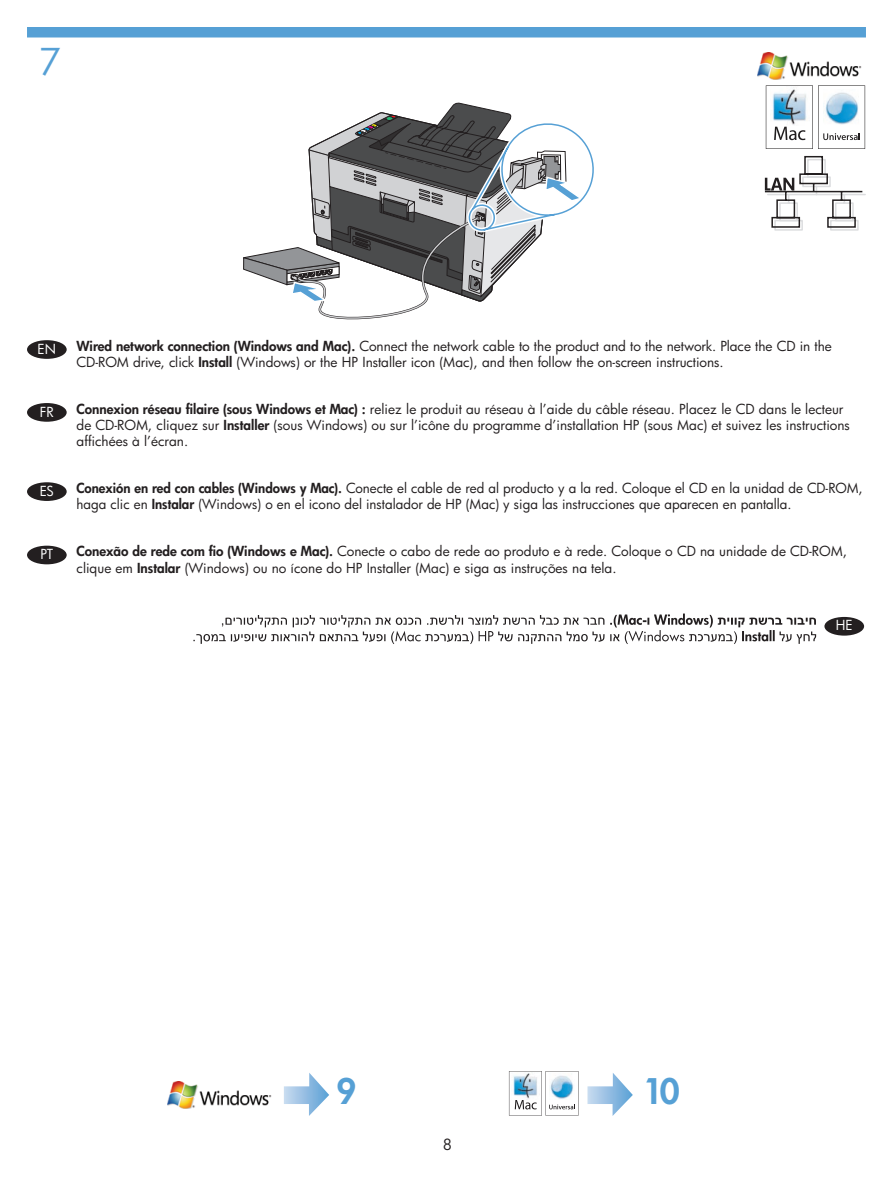
<style>
.page{position:relative;width:893px;height:1188px;background:#fff}
.page>*{position:absolute;margin:0;border:0;box-sizing:border-box;transform-origin:0 0}
.t1{font:36px "Futura";color:#56a0d5}
.t2{font:800 34.35px "Futura";color:#56a0d5}
.t3{font:13.5px/16.4px "Futura";color:#231f20}
.zPage_Numbers{font:13.5px "Futura";color:#fff}
.s1{font-weight:800}
</style>
<div class="page">
<svg style="left:764px;top:156px;width:101px;height:75px"></svg>
<img style="left:757px;top:52px;width:105px;height:27px">
<svg style="left:765px;top:85px;width:99px;height:64px"></svg>
<img style="left:769px;top:87px;width:39px;height:39px">
<img style="left:823px;top:89px;width:36px;height:36px">
<svg style="left:243px;top:102px;width:351px;height:218px"></svg>
<img style="left:168px;top:1082px;width:104px;height:26px">
<svg style="left:508px;top:1071px;width:70px;height:45px"></svg>
<img style="left:511px;top:1072px;width:28px;height:27px">
<img style="left:549px;top:1074px;width:25px;height:25px">
<svg style="left:284px;top:1073px;width:45px;height:43px"></svg>
<svg style="left:587px;top:1073px;width:45px;height:43px"></svg>
<div style="left:27px;top:27px;width:838px;height:11px;background:#56a0d5"></div>
<div style="left:27px;top:340px;width:40px;height:19px;background:#231f20;border-radius:50%"></div>
<div style="left:27px;top:403px;width:40px;height:19px;background:#231f20;border-radius:50%"></div>
<div style="left:27px;top:482px;width:40px;height:19px;background:#231f20;border-radius:50%"></div>
<div style="left:27px;top:546px;width:40px;height:18px;background:#231f20;border-radius:50%"></div>
<div style="left:824px;top:617px;width:39px;height:19px;background:#231f20;border-radius:50%"></div>
<svg style="left:193px;top:614px;width:622px;height:30px"></svg>
<p class="t1" style="left:39px;top:38px;width:24px">7</p>
<p class="zPage_Numbers" style="left:38px;top:340px;width:20px">EN</p>
<p class="t3" style="left:77px;top:338px;width:756px"><span class="s1">Wired network connection (Windows and Mac).</span> Connect the network cable to the product and to the network. Place the CD in the<br>CD-ROM drive, click <span class="s1">Install</span> (Windows) or the HP Installer icon (Mac), and then follow the on-screen instructions.</p>
<p class="zPage_Numbers" style="left:40px;top:403px;width:15px">FR</p>
<p class="t3" style="left:77px;top:400px;width:774px"><span class="s1">Connexion réseau filaire (sous Windows et Mac) :</span> reliez le produit au réseau à l’aide du câble réseau. Placez le CD dans le lecteur de CD-ROM, cliquez sur <span class="s1">Installer</span> (sous Windows) ou sur l’icône du programme d’installation HP (sous Mac) et suivez les instructions affichées à l’écran.</p>
<p class="zPage_Numbers" style="left:40px;top:482px;width:16px">ES</p>
<p class="t3" style="left:77px;top:480px;width:787px"><span class="s1">Conexión en red con cables (Windows y Mac).</span> Conecte el cable de red al producto y a la red. Coloque el CD en la unidad de CD-ROM, haga clic en <span class="s1">Instalar</span> (Windows) o en el icono del instalador de HP (Mac) y siga las instrucciones que aparecen en pantalla.</p>
<p class="zPage_Numbers" style="left:40px;top:545px;width:14px">PT</p>
<p class="t3" style="left:77px;top:543px;width:771px"><span class="s1">Conexão de rede com fio (Windows e Mac).</span> Conecte o cabo de rede ao produto e à rede. Coloque o CD na unidade de CD-ROM, clique em <span class="s1">Instalar</span> (Windows) ou no ícone do HP Installer (Mac) e siga as instruções na tela.</p>
<p class="zPage_Numbers" style="left:835px;top:616px;width:18px">HE</p>
<p class="t2" style="left:336px;top:1070px;width:21px">9</p>
<p class="t2" style="left:642px;top:1070px;width:38px">10</p>
</div>
